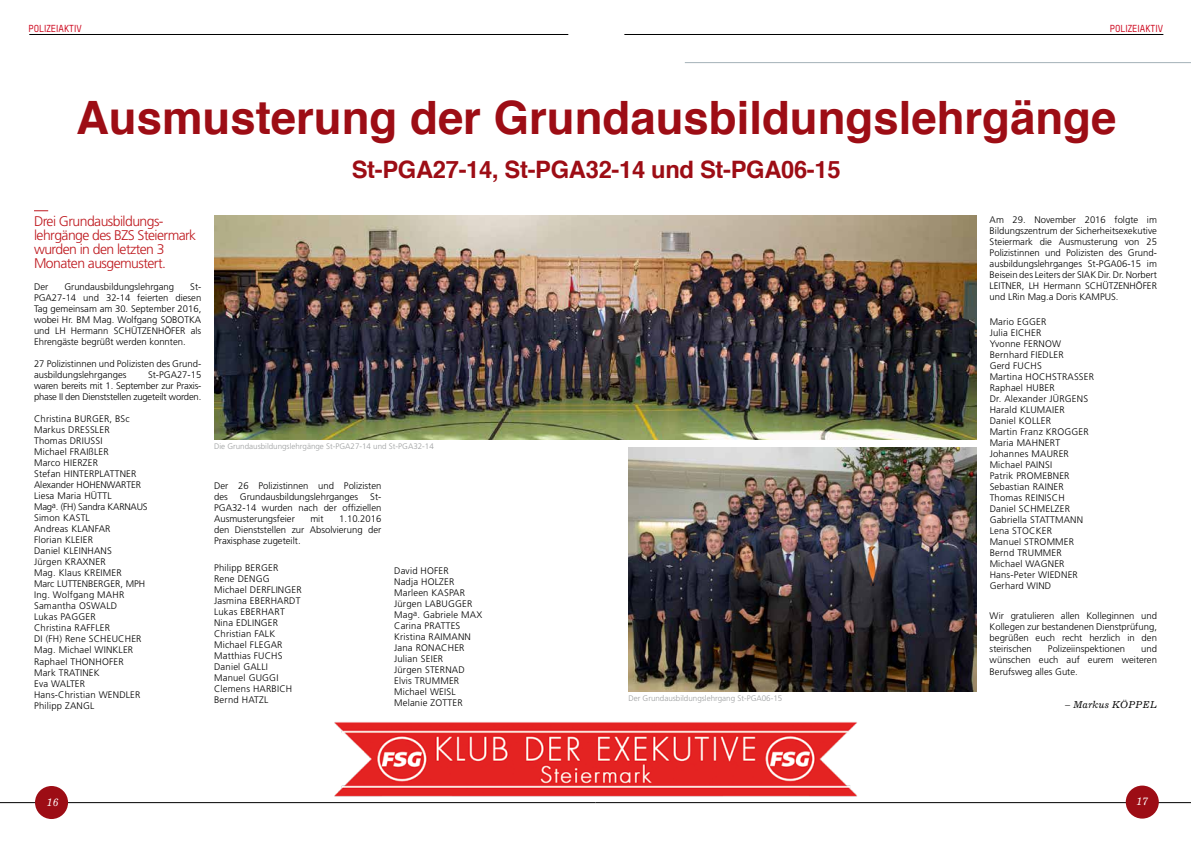
<style>
.page{position:relative;width:1191px;height:842px;background:#fff}
.page>*{position:absolute;margin:0;border:0;box-sizing:border-box;transform-origin:0 0}
.t1{font:700 46px "Helvetica";color:#9d0d15}
.t2{font:700 24px "Helvetica";letter-spacing:-.015em;color:#9d0d15}
.t3{font:300 14px/14px "Frutiger LT Std";letter-spacing:-.04em;color:#be181e}
.t4{font:italic 11px "Excelsior LT Std";color:#fff}
.t5{font:500 10px "TSTARPRO";color:#cd071e}
.t6{font:italic 10px "Excelsior LT Std";color:#000}
.t7{font:300 9.5px/11px "Frutiger LT Std";letter-spacing:.02em;color:#000;text-align:justify}
.t8{font:300 9.5px/11px "Frutiger LT Std";color:#000}
.t9{font:300 8px "Frutiger LT Std";color:#9c9e9f}
</style>
<div class="page">
<hr style="left:595px;top:802px;width:596px;height:1px;background:#000">
<hr style="left:0;top:802px;width:595px;height:1px;background:#000">
<hr style="left:29px;top:34px;width:539px;height:1px;background:#000">
<hr style="left:624px;top:34px;width:539px;height:1px;background:#000">
<div style="left:35px;top:786px;width:33px;height:33px;background:#9d0d15;border-radius:50%"></div>
<div style="left:1125px;top:785px;width:33px;height:34px;background:#9d0d15;border-radius:50%"></div>
<svg style="left:34px;top:210px;width:14px;height:1px"></svg>
<img style="left:214px;top:215px;width:762px;height:224px">
<img style="left:331px;top:722px;width:529px;height:82px">
<hr style="left:685px;top:62px;width:506px;height:1px;background:#a4b2b9">
<img style="left:628px;top:448px;width:349px;height:243px">
<p class="t5" style="left:29px;top:22px;width:55px">POLIZEIAKTIV</p>
<p class="t5" style="left:1109px;top:22px;width:55px">POLIZEIAKTIV</p>
<h1 class="t1" style="left:76px;top:81px;width:1041px">Ausmusterung der Grundausbildungslehrgänge</h1>
<h2 class="t2" style="left:352px;top:151px;width:490px">St-PGA27-14, St-PGA32-14 und St-PGA06-15</h2>
<h3 class="t3" style="left:34px;top:214px;width:164px">Drei Grundausbildungs&shy;lehrgänge des BZS Steiermark wurden in den letzten 3<br>Monaten ausgemustert.</h3>
<p class="t7" style="left:34px;top:281px;width:16px">Der</p>
<p class="t8" style="left:64px;top:281px;width:111px">Grundausbildungslehrgang</p>
<p class="t7" style="left:34px;top:281px;width:169px;text-indent:156px">St-PGA27-14 und 32-14 feierten diesen Tag gemeinsam am 30. September 2016, wobei Hr. BM Mag. Wolfgang SOBOTKA und LH Hermann SCHÜTZENHÖFER als Ehrengäste begrüßt werden konnten.</p>
<p class="t8" style="left:34px;top:358px;width:169px">27 Polizistinnen und Polizisten des Grund&shy;ausbildungslehrganges</p>
<p class="t7" style="left:34px;top:369px;width:169px;text-indent:114px">St-PGA27-15 waren bereits mit 1. September zur Praxis&shy;phase II den Dienststellen zugeteilt worden.</p>
<p class="t7" style="left:34px;top:414px;width:115px;text-align:left">Christina BURGER, BSc<br>Markus DRESSLER<br>Thomas DRIUSSI<br>Michael FRAIßLER<br>Marco HIERZER<br>Stefan HINTERPLATTNER<br>Alexander HOHENWARTER<br>Liesa Maria HÜTTL<br>Mag<sup>a</sup>. (FH) Sandra KARNAUS<br>Simon KASTL<br>Andreas KLANFAR<br>Florian KLEIER<br>Daniel KLEINHANS<br>Jürgen KRAXNER<br>Mag. Klaus KREIMER<br>Marc LUTTENBERGER, MPH<br>Ing. Wolfgang MAHR<br>Samantha OSWALD<br>Lukas PAGGER<br>Christina RAFFLER<br>DI (FH) Rene SCHEUCHER<br>Mag. Michael WINKLER<br>Raphael THONHOFER<br>Mark TRATINEK<br>Eva WALTER<br>Hans-Christian WENDLER<br>Philipp ZANGL</p>
<p class="t9" style="left:214px;top:442px;width:221px">Die Grundausbildungslehrgänge St-PGA27-14 und St-PGA32-14</p>
<p class="t8" style="left:214px;top:480px;width:169px">Der 26 Polizistinnen und Polizisten des</p>
<p class="t8" style="left:240px;top:491px;width:120px">Grundausbildungslehrganges</p>
<p class="t7" style="left:214px;top:491px;width:169px;text-indent:156px">St-PGA32-14 wurden nach der offiziellen Ausmusterungsfeier</p>
<p class="t7" style="left:310px;top:513px;width:15px">mit</p>
<p class="t7" style="left:214px;top:513px;width:169px;text-indent:125px">1.10.2016 den Dienststellen zur Absolvierung der Praxisphase zugeteilt.</p>
<p class="t7" style="left:214px;top:563px;width:89px;text-align:left">Philipp BERGER<br>Rene DENGG<br>Michael DERFLINGER<br>Jasmina EBERHARDT<br>Lukas EBERHART<br>Nina EDLINGER<br>Christian FALK<br>Michael FLEGAR<br>Matthias FUCHS<br>Daniel GALLI<br>Manuel GUGGI<br>Clemens HARBICH<br>Bernd HATZL</p>
<p class="t7" style="left:394px;top:565px;width:89px;text-align:left">David HOFER<br>Nadja HOLZER<br>Marleen KASPAR<br>Jürgen LABUGGER<br>Mag<sup>a</sup>. Gabriele MAX<br>Carina PRATTES<br>Kristina RAIMANN<br>Jana RONACHER<br>Julian SEIER<br>Jürgen STERNAD<br>Elvis TRUMMER<br>Michael WEISL<br>Melanie ZOTTER</p>
<p class="t9" style="left:628px;top:694px;width:155px">Der Grundausbildungslehrgang St-PGA06-15</p>
<p class="t7" style="left:989px;top:214px;width:169px">Am 29. November 2016 folgte im Bildungszentrum der Sicherheitsexekutive Steiermark die Ausmusterung von 25<br>Polizistinnen und Polizisten des Grund&shy;ausbildungslehrganges St-PGA06-15 im Beisein des Leiters der SIAK Dir. Dr. Norbert LEITNER, LH Hermann SCHÜTZENHÖFER und LRin Mag.a Doris KAMPUS.</p>
<p class="t7" style="left:989px;top:316px;width:106px;text-align:left">Mario EGGER<br>Julia EICHER<br>Yvonne FERNOW<br>Bernhard FIEDLER<br>Gerd FUCHS<br>Martina HOCHSTRASSER<br>Raphael HUBER<br>Dr. Alexander JÜRGENS<br>Harald KLUMAIER<br>Daniel KOLLER<br>Martin Franz KROGGER<br>Maria MAHNERT<br>Johannes MAURER<br>Michael PAINSI<br>Patrik PROMEBNER<br>Sebastian RAINER<br>Thomas REINISCH<br>Daniel SCHMELZER<br>Gabriella STATTMANN<br>Lena STOCKER<br>Manuel STROMMER<br>Bernd TRUMMER<br>Michael WAGNER<br>Hans-Peter WIEDNER<br>Gerhard WIND</p>
<p class="t7" style="left:989px;top:611px;width:169px">Wir gratulieren allen Kolleginnen und Kollegen zur bestandenen Dienstprüfung, begrüßen euch recht herzlich in den steirischen</p>
<p class="t7" style="left:989px;top:644px;width:169px;text-indent:151px">und wünschen euch auf eurem weiteren Berufsweg alles Gute.</p>
<p class="t6" style="left:1065px;top:698px;width:93px">– Markus KÖPPEL</p>
<p class="t8" style="left:1048px;top:644px;width:79px">Polizeiinspektionen</p>
<p class="t4" style="left:46px;top:796px;width:14px">16</p>
<p class="t4" style="left:1136px;top:795px;width:14px">17</p>
</div>
